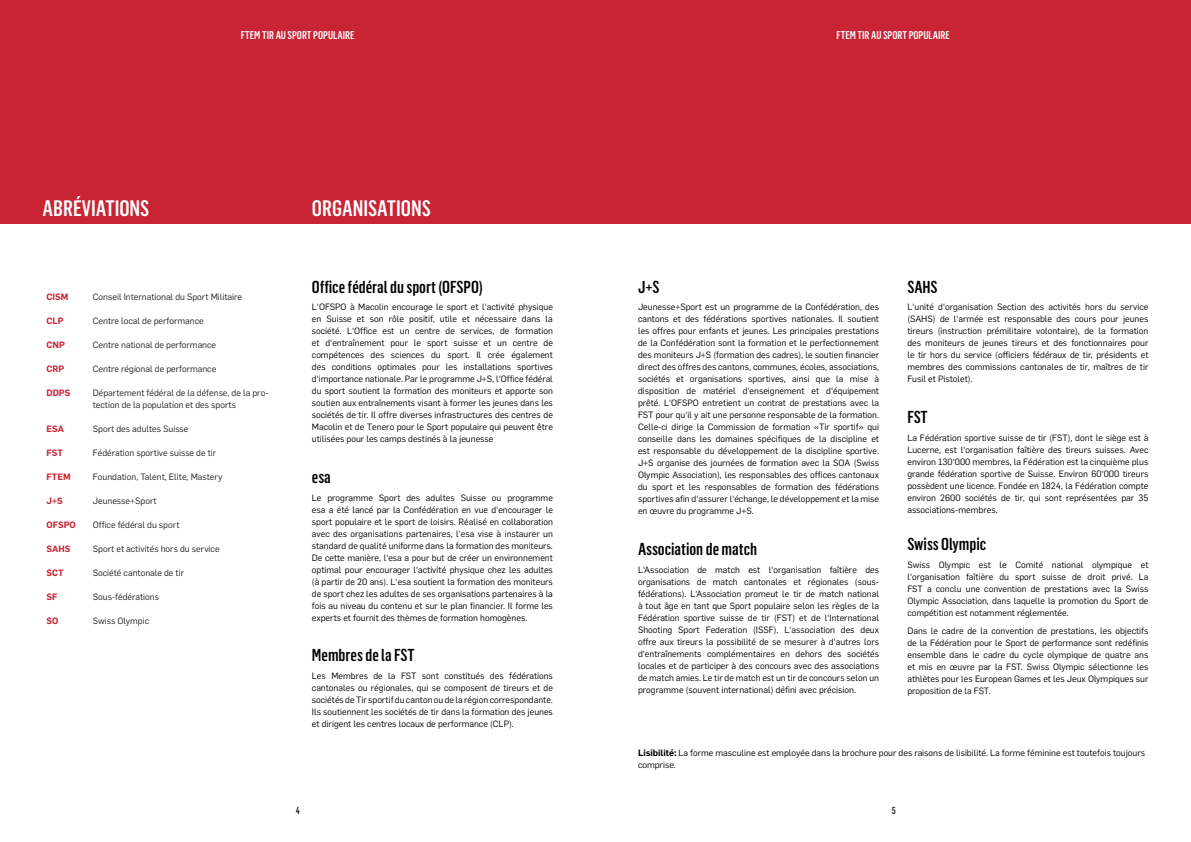
<style>
.page{position:relative;width:1191px;height:842px;background:#fff}
.page>*{position:absolute;margin:0;border:0;box-sizing:border-box;transform-origin:0 0}
.F_Überschrift_2_ligh{font:500 22px "Flama Condensed";color:#fff}
.F_Überschrift__3_lig{font:500 17px "Flama Condensed";color:#000001}
.F_Rubrik{font:500 11px "Flama Condensed";color:#fff}
.t1{font:500 10px "Flama Condensed";color:#231f20}
.F_Überschrift__3_lig-2{font:9px/12px "Flama";color:#000001;text-align:justify}
.F_Lauftext_flatter{font:9px/12px "Flama";color:#231f20}
.F_Lauftext_flatter-2{font:9px/12px "Flama";color:#000001}
.F_semibold_rot_Recht{font:600 9px "Flama";color:#c82434}
.s1{font-weight:600}
</style>
<div class="page">
<div style="left:0;top:0;width:1191px;height:223px;background:#c82434"></div>
<p class="F_Überschrift_2_ligh" style="left:43px;top:194px;width:108px">ABRÉVIATIONS</p>
<p class="F_Rubrik" style="left:241px;top:28px;width:115px">FTEM TIR AU SPORT POPULAIRE</p>
<p class="F_Rubrik" style="left:836px;top:28px;width:115px">FTEM TIR AU SPORT POPULAIRE</p>
<p class="F_Überschrift_2_ligh" style="left:312px;top:194px;width:120px">ORGANISATIONS</p>
<p class="F_semibold_rot_Recht" style="left:47px;top:290px;width:23px">CISM</p>
<p class="F_Lauftext_flatter" style="left:93px;top:290px;width:151px">Conseil International du Sport Militaire</p>
<p class="F_semibold_rot_Recht" style="left:47px;top:314px;width:19px">CLP</p>
<p class="F_Lauftext_flatter" style="left:93px;top:314px;width:112px">Centre local de performance</p>
<p class="F_semibold_rot_Recht" style="left:47px;top:338px;width:20px">CNP</p>
<p class="F_Lauftext_flatter" style="left:93px;top:338px;width:125px">Centre national de performance</p>
<p class="F_semibold_rot_Recht" style="left:47px;top:362px;width:19px">CRP</p>
<p class="F_Lauftext_flatter" style="left:93px;top:362px;width:125px">Centre régional de performance</p>
<p class="F_semibold_rot_Recht" style="left:47px;top:386px;width:25px">DDPS</p>
<p class="F_Lauftext_flatter" style="left:93px;top:386px;width:177px">Département fédéral de la défense, de la pro&shy;tection de la population et des sports</p>
<p class="F_semibold_rot_Recht" style="left:47px;top:422px;width:19px">ESA</p>
<p class="F_Lauftext_flatter" style="left:93px;top:422px;width:97px">Sport des adultes Suisse</p>
<p class="F_semibold_rot_Recht" style="left:47px;top:446px;width:18px">FST</p>
<p class="F_Lauftext_flatter" style="left:93px;top:446px;width:125px">Fédération sportive suisse de tir</p>
<p class="F_semibold_rot_Recht" style="left:47px;top:470px;width:26px">FTEM</p>
<p class="F_Lauftext_flatter" style="left:93px;top:470px;width:131px">Foundation, Talent, Elite, Mastery</p>
<p class="F_semibold_rot_Recht" style="left:47px;top:494px;width:18px">J+S</p>
<p class="F_Lauftext_flatter" style="left:93px;top:494px;width:65px">Jeunesse+Sport</p>
<p class="F_semibold_rot_Recht" style="left:47px;top:518px;width:31px">OFSPO</p>
<p class="F_Lauftext_flatter" style="left:93px;top:518px;width:88px">Office fédéral du sport</p>
<p class="F_semibold_rot_Recht" style="left:47px;top:542px;width:25px">SAHS</p>
<p class="F_Lauftext_flatter" style="left:93px;top:542px;width:128px">Sport et activités hors du service</p>
<p class="F_semibold_rot_Recht" style="left:47px;top:566px;width:19px">SCT</p>
<p class="F_Lauftext_flatter" style="left:93px;top:566px;width:93px">Société cantonale de tir</p>
<p class="F_semibold_rot_Recht" style="left:47px;top:590px;width:13px">SF</p>
<p class="F_Lauftext_flatter" style="left:93px;top:590px;width:68px">Sous-fédérations</p>
<p class="F_semibold_rot_Recht" style="left:47px;top:614px;width:13px">SO</p>
<p class="F_Lauftext_flatter" style="left:93px;top:614px;width:58px">Swiss Olympic</p>
<p class="F_Überschrift__3_lig" style="left:312px;top:276px;width:172px">Office fédéral du sport (OFSPO)</p>
<p class="F_Überschrift__3_lig-2" style="left:312px;top:300px;width:242px">L‘OFSPO à Macolin encourage le sport et l‘activité physique en Suisse et son rôle positif, utile et nécessaire dans la société. L‘Office est un centre de services, de formation et d‘entraînement pour le sport suisse et un centre de compétences des sciences du sport. Il crée également des conditions optimales pour les installations sportives d‘importance nationale. Par le programme J+S, l‘Office fédéral du sport soutient la formation des moniteurs et apporte son soutien aux entraînements visant à former les jeunes dans les sociétés de tir. Il offre diverses infrastructures des centres de Macolin et de Tenero pour le Sport populaire qui peuvent être utilisées pour les camps destinés à la jeunesse</p>
<p class="F_Überschrift__3_lig" style="left:312px;top:466px;width:20px">esa</p>
<p class="F_Überschrift__3_lig-2" style="left:312px;top:491px;width:242px">Le programme Sport des adultes Suisse ou programme esa a été lancé par la Confédération en vue d‘encourager le sport populaire et le sport de loisirs. Réalisé en collaboration avec des organisations partenaires, l‘esa vise à instaurer un standard de qualité uniforme dans la formation des moniteurs.<br>De cette manière, l‘esa a pour but de créer un environnement optimal pour encourager l‘activité physique chez les adultes (à partir de 20 ans). L‘esa soutient la formation des moniteurs de sport chez les adultes de ses organisations partenaires à la fois au niveau du contenu et sur le plan financier. Il forme les experts et fournit des thèmes de formation homogènes.</p>
<p class="F_Überschrift__3_lig" style="left:312px;top:644px;width:104px">Membres de la FST</p>
<p class="F_Überschrift__3_lig-2" style="left:312px;top:669px;width:242px">Les Membres de la FST sont constitués des fédérations cantonales ou régionales, qui se composent de tireurs et de sociétés de Tir sportif du canton ou de la région correspondante.<br>Ils soutiennent les sociétés de tir dans la formation des jeunes et dirigent les centres locaux de performance (CLP).</p>
<p class="F_Überschrift__3_lig" style="left:638px;top:276px;width:23px">J+S</p>
<p class="F_Überschrift__3_lig-2" style="left:638px;top:300px;width:242px">Jeunesse+Sport est un programme de la Confédération, des cantons et des fédérations sportives nationales. Il soutient les offres pour enfants et jeunes. Les principales prestations de la Confédération sont la formation et le perfectionnement des moniteurs J+S (formation des cadres), le soutien financier direct des offres des cantons, communes, écoles, associations, sociétés et organisations sportives, ainsi que la mise à disposition de matériel d‘enseignement et d‘équipement prêté. L‘OFSPO entretient un contrat de prestations avec la FST pour qu‘il y ait une personne responsable de la formation.<br>Celle-ci dirige la Commission de formation «Tir sportif» qui conseille dans les domaines spécifiques de la discipline et est responsable du développement de la discipline sportive.<br>J+S organise des journées de formation avec la SOA (Swiss Olympic Association), les responsables des offices cantonaux du sport et les responsables de formation des fédérations sportives afin d‘assurer l‘échange, le développement et la mise en œuvre du programme J+S.</p>
<p class="F_Überschrift__3_lig" style="left:638px;top:538px;width:121px">Association de match</p>
<p class="F_Überschrift__3_lig-2" style="left:638px;top:563px;width:242px">L‘Association de match est l‘organisation faîtière des organisations de match cantonales et régionales (sous&shy;fédérations). L‘Association promeut le tir de match national à tout âge en tant que Sport populaire selon les règles de la Fédération sportive suisse de tir (FST) et de l‘International Shooting Sport Federation (ISSF). L‘association des deux offre aux tireurs la possibilité de se mesurer à d‘autres lors d‘entraînements complémentaires en dehors des sociétés locales et de participer à des concours avec des associations de match amies. Le tir de match est un tir de concours selon un programme (souvent international) défini avec précision.</p>
<p class="F_Überschrift__3_lig" style="left:907px;top:276px;width:32px">SAHS</p>
<p class="F_Überschrift__3_lig-2" style="left:907px;top:300px;width:242px">L‘unité d‘organisation Section des activités hors du service (SAHS) de l‘armée est responsable des cours pour jeunes tireurs (instruction prémilitaire volontaire), de la formation des moniteurs de jeunes tireurs et des fonctionnaires pour le tir hors du service (officiers fédéraux de tir, présidents et membres des commissions cantonales de tir, maîtres de tir Fusil et Pistolet).</p>
<p class="F_Überschrift__3_lig" style="left:907px;top:406px;width:22px">FST</p>
<p class="F_Überschrift__3_lig-2" style="left:907px;top:431px;width:242px">La Fédération sportive suisse de tir (FST), dont le siège est à Lucerne, est l‘organisation faîtière des tireurs suisses. Avec environ 130‘000 membres, la Fédération est la cinquième plus grande fédération sportive de Suisse. Environ 60‘000 tireurs possèdent une licence. Fondée en 1824, la Fédération compte environ 2600 sociétés de tir, qui sont représentées par 35 associations-membres.</p>
<p class="F_Überschrift__3_lig" style="left:907px;top:534px;width:80px">Swiss Olympic</p>
<p class="F_Überschrift__3_lig-2" style="left:907px;top:558px;width:242px">Swiss Olympic est le Comité national olympique et l‘organisation faîtière du sport suisse de droit privé. La FST a conclu une convention de prestations avec la Swiss Olympic Association, dans laquelle la promotion du Sport de compétition est notamment réglementée.</p>
<p class="F_Überschrift__3_lig-2" style="left:907px;top:624px;width:242px">Dans le cadre de la convention de prestations, les objectifs de la Fédération pour le Sport de performance sont redéfinis ensemble dans le cadre du cycle olympique de quatre ans et mis en œuvre par la FST. Swiss Olympic sélectionne les athlètes pour les European Games et les Jeux Olympiques sur proposition de la FST.</p>
<p class="F_Lauftext_flatter-2" style="left:638px;top:746px;width:508px"><span class="s1">Lisibilité:</span> La forme masculine est employée dans la brochure pour des raisons de lisibilité. La forme féminine est toutefois toujours comprise.</p>
<p class="t1" style="left:296px;top:804px;width:6px">4</p>
<p class="t1" style="left:891px;top:804px;width:6px">5</p>
</div>
